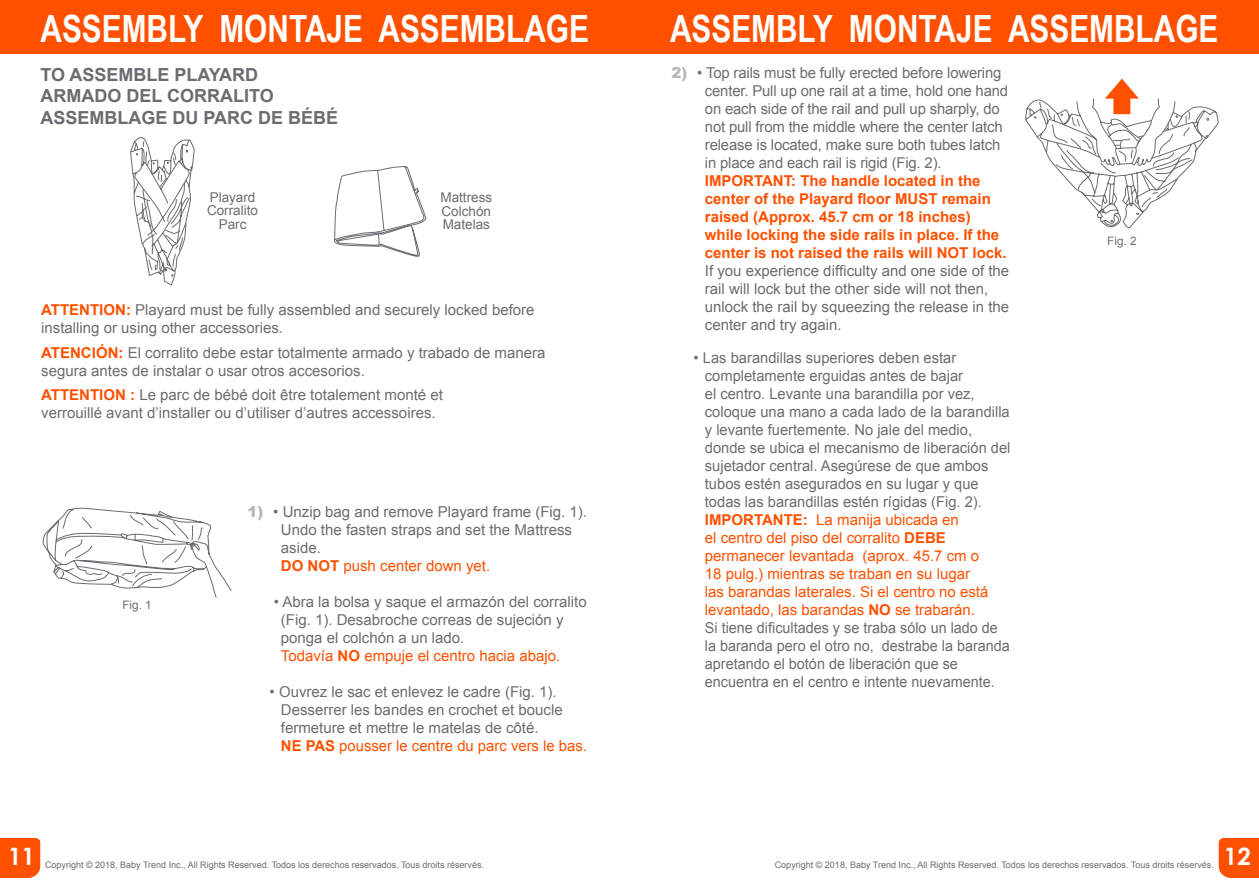
<style>
.page{position:relative;width:1259px;height:893px;background:#fff}
.page>*{position:absolute;margin:0;border:0;box-sizing:border-box;transform-origin:0 0}
.t1{font:700 37.5px "Arial Narrow";color:#fff}
.t2{font:700 24px "Century Gothic";color:#fff}
.t3{font:700 18px/21.6px "Arial";color:#696c71}
.t4{font:15px/18px "Arial";color:#696c71}
.t5{font:700 15px/18px "Arial";color:#ff5000}
.t6{font:13.5px/13.5px "Arial";color:#696c71;text-align:center}
.t7{font:11.7px "Arial";color:#696c71}
.t8{font:9px "Arial";color:#696c71}
.s1{font-weight:700;color:#ff5000}
.s2{font-weight:900;color:#b4b6b8}
.s3{color:#ff5000}
</style>
<div class="page">
<div style="left:0;top:838px;width:40px;height:40px;background:#ff5000"></div>
<div style="left:1218px;top:838px;width:41px;height:40px;background:#ff5000"></div>
<div style="left:0;top:0;width:629px;height:54px;background:#ff5000"></div>
<div style="left:629px;top:0;width:630px;height:54px;background:#ff5000"></div>
<svg style="left:130px;top:137px;width:64px;height:149px"></svg>
<svg style="left:334px;top:166px;width:92px;height:91px"></svg>
<svg style="left:42px;top:507px;width:190px;height:91px"></svg>
<svg style="left:1025px;top:79px;width:193px;height:149px"></svg>
<h1 class="t1" style="left:40px;top:0;width:550px">ASSEMBLY MONTAJE ASSEMBLAGE</h1>
<h1 class="t1" style="left:670px;top:0;width:550px">ASSEMBLY MONTAJE ASSEMBLAGE</h1>
<p class="t3" style="left:40px;top:63px;width:299px">TO ASSEMBLE PLAYARD<br>ARMADO DEL CORRALITO<br>ASSEMBLAGE DU PARC DE BÉBÉ</p>
<p class="t6" style="left:207px;top:190px;width:53px">Playard<br>Corralito<br>Parc</p>
<p class="t6" style="left:440px;top:191px;width:53px;text-align:justify">Mattress Colchón Matelas</p>
<p class="t4" style="left:41px;top:301px;width:495px"><span class="s1">ATTENTION:</span> Playard must be fully assembled and securely locked before installing or using other accessories.</p>
<p class="t4" style="left:41px;top:343px;width:506px"><span class="s1">ATENCIÓN:</span> El corralito debe estar totalmente armado y trabado de manera segura antes de instalar o usar otros accesorios.</p>
<p class="t4" style="left:41px;top:386px;width:403px"><span class="s1">ATTENTION :</span> Le parc de bébé doit être totalement monté et verrouillé avant d’installer ou d’utiliser d’autres accessoires.</p>
<p class="t7" style="left:122px;top:597px;width:31px">Fig. 1</p>
<p class="t4" style="left:281px;top:503px;width:308px;text-indent:-34px"><span class="s2">1)</span> • Unzip bag and remove Playard frame (Fig. 1).<br>Undo the fasten straps and set the Mattress aside.<br><span class="s1">DO NOT</span> <span class="s3">push center down yet.</span></p>
<p class="t4" style="left:281px;top:593px;width:307px;text-indent:-7px">• Abra la bolsa y saque el armazón del corralito (Fig. 1). Desabroche correas de sujeción y ponga el colchón a un lado.<br><span class="s3">Todavía</span> <span class="s1">NO</span> <span class="s3">empuje el centro hacia abajo.</span></p>
<p class="t4" style="left:281px;top:683px;width:307px;text-indent:-11px">• Ouvrez le sac et enlevez le cadre (Fig. 1).<br>Desserrer les bandes en crochet et boucle fermeture et mettre le matelas de côté.<br><span class="s1">NE PAS</span> <span class="s3">pousser le centre du parc vers le bas.</span></p>
<p class="t4" style="left:705px;top:64px;width:305px;text-indent:-34px"><span class="s2">2)</span> • Top rails must be fully erected before lowering center. Pull up one rail at a time, hold one hand on each side of the rail and pull up sharply, do not pull from the middle where the center latch release is located, make sure both tubes latch in place and each rail is rigid (Fig. 2).</p>
<p class="t5" style="left:705px;top:172px;width:303px">IMPORTANT: The handle located in the center of the Playard floor MUST remain raised (Approx. 45.7 cm or 18 inches) while locking the side rails in place. If the center is not raised the rails will NOT lock.</p>
<p class="t4" style="left:705px;top:262px;width:306px">If you experience difficulty and one side of the rail will lock but the other side will not then, unlock the rail by squeezing the release in the center and try again.</p>
<p class="t4" style="left:705px;top:349px;width:307px;text-indent:-11px">• Las barandillas superiores deben estar completamente erguidas antes de bajar<br>el centro. Levante una barandilla por vez, coloque una mano a cada lado de la barandilla y levante fuertemente. No jale del medio, donde se ubica el mecanismo de liberación del sujetador central. Asegúrese de que ambos tubos estén asegurados en su lugar y que todas las barandillas estén rígidas (Fig. 2).<br><span class="s1">IMPORTANTE:</span> <span class="s3">La manija ubicada en<br>el centro del piso del corralito</span> <span class="s1">DEBE </span><span class="s3">permanecer levantada (aprox. 45.7 cm o<br>18 pulg.) mientras se traban en su lugar<br>las barandas laterales. Si el centro no está levantado, las barandas</span> <span class="s1">NO</span> <span class="s3">se trabarán.<br></span>Si tiene dificultades y se traba sólo un lado de la baranda pero el otro no, destrabe la baranda apretando el botón de liberación que se encuentra en el centro e intente nuevamente.</p>
<p class="t7" style="left:1107px;top:233px;width:31px">Fig. 2</p>
<h2 class="t2" style="left:8px;top:842px;width:28px">11</h2>
<p class="t8" style="left:45px;top:858px;width:441px">Copyright © 2018, Baby Trend Inc., All Rights Reserved. Todos los derechos reservados. Tous droits réservés.</p>
<p class="t8" style="left:775px;top:858px;width:441px">Copyright © 2018, Baby Trend Inc., All Rights Reserved. Todos los derechos reservados. Tous droits réservés.</p>
<h2 class="t2" style="left:1224px;top:842px;width:28px">12</h2>
</div>
